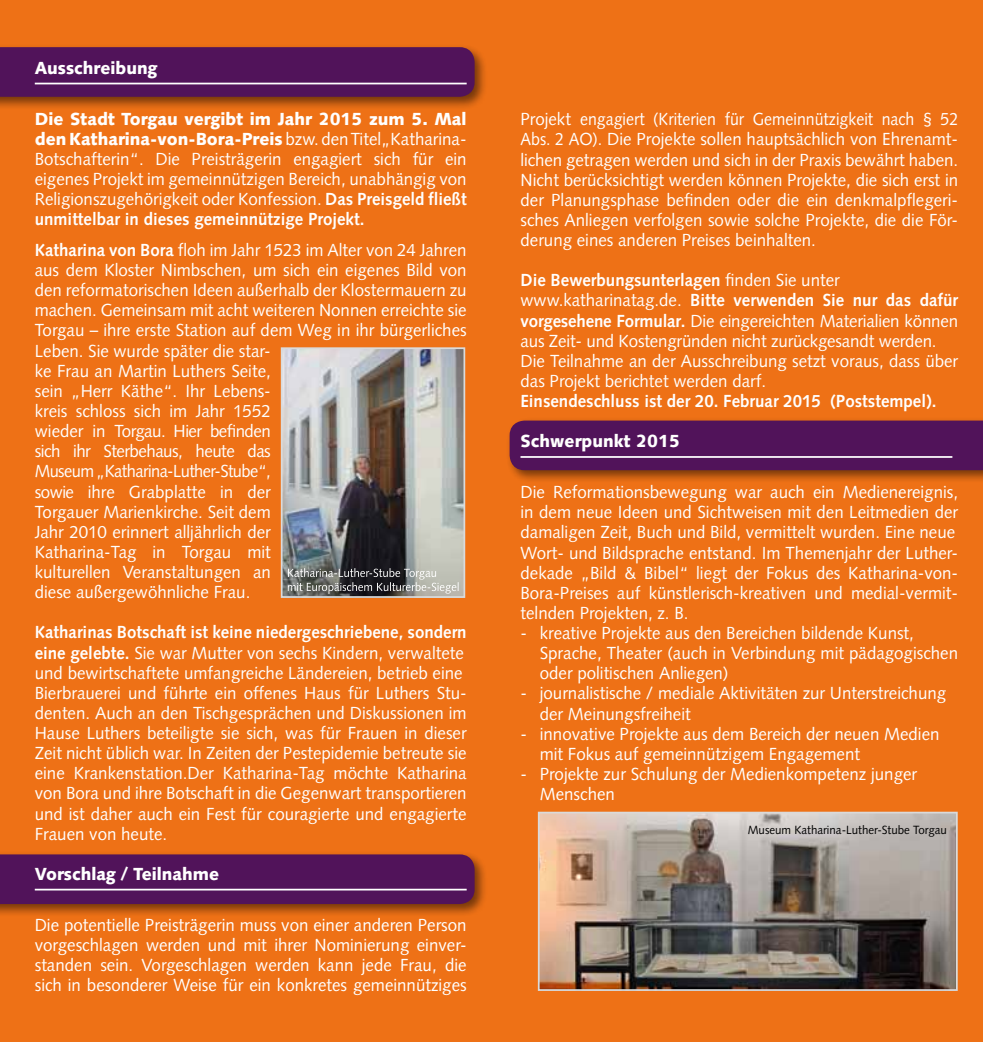
<style>
.page{position:relative;width:983px;height:1042px;background:#fff}
.page>*{position:absolute;margin:0;border:0;box-sizing:border-box;transform-origin:0 0}
.t1{font:17.5px/20.1px "Syntax";color:#fff;scale:.96 1}
.t2{font:700 17.5px "Syntax";color:#fff;scale:.96 1}
.t3{font:900 17.5px "Syntax";color:#fff;scale:.96 1}
.t4{font:11.9px "Syntax";color:#000;scale:.96 1}
.s1{font-weight:900}
.s2{font-weight:700}
</style>
<div class="page">
<div style="left:0;top:0;width:982px;height:1042px;background:#ee7116"></div>
<div style="left:0;top:44px;width:488px;height:66px;background:#000;opacity:.5"></div>
<svg style="left:0;top:47px;width:474px;height:50px;background:#54165b"></svg>
<div style="left:0;top:851px;width:488px;height:66px;background:#000;opacity:.5"></div>
<div style="left:0;top:854px;width:474px;height:50px;background:#51135a"></div>
<div style="left:506px;top:417px;width:476px;height:67px;background:#000;opacity:.5"></div>
<div style="left:509px;top:420px;width:473px;height:50px;background:#51135a"></div>
<img style="left:540px;top:815px;width:414px;height:173px">
<div style="left:537px;top:812px;width:420px;height:179px;border:2px solid #dadada"></div>
<hr style="left:35px;top:83px;width:431px;height:1px;background:#fff">
<hr style="left:35px;top:889px;width:431px;height:1px;background:#fff">
<hr style="left:520px;top:456px;width:432px;height:2px;background:#fff">
<img style="left:284px;top:350px;width:178px;height:245px">
<div style="left:281px;top:347px;width:184px;height:251px;border:2px solid #dadada"></div>
<svg style="left:288px;top:568px;width:170px;height:26px;background:#777876"></svg>
<p class="t3" style="left:35px;top:57px;width:129px">Ausschreibung</p>
<p class="t1" style="left:35px;top:109px;width:451px;text-align:justify"><span class="s1">Die Stadt Torgau vergibt im Jahr 2015 zum 5. Mal den Katharina-von-Bora-Preis</span> bzw. den Titel„Katharina-Botschafterin“. Die Preisträgerin engagiert sich für ein eigenes Projekt im gemeinnützigen Bereich, unabhängig von Religionszugehörigkeit oder Konfession. <span class="s2">Das Preisgeld fließt unmittelbar in dieses gemeinnützige Projekt.</span></p>
<p class="t1" style="left:35px;top:240px;width:451px"><span class="s2">Katharina von Bora</span> floh im Jahr 1523 im Alter von 24 Jahren aus dem Kloster Nimbschen, um sich ein eigenes Bild von den reformatorischen Ideen außerhalb der Klostermauern zu machen. Gemeinsam mit acht weiteren Nonnen erreichte sie Torgau – ihre erste Station auf dem Weg in ihr bürgerliches Leben. Sie wurde später die star-<br>ke Frau an Martin Luthers Seite,<br>sein „Herr Käthe“. Ihr Lebens-<br>kreis schloss sich im Jahr 1552<br>wieder in Torgau. Hier befinden<br>sich ihr Sterbehaus, heute das<br>Museum „Katharina-Luther-Stube“,<br>sowie ihre Grabplatte in der<br>Torgauer Marienkirche. Seit dem<br>Jahr 2010 erinnert alljährlich der<br>Katharina-Tag in Torgau mit<br>kulturellen Veranstaltungen an<br>diese außergewöhnliche Frau.</p>
<p class="t1" style="left:35px;top:622px;width:451px"><span class="s2">Katharinas Botschaft ist keine niedergeschriebene, sondern eine gelebte.</span> Sie war Mutter von sechs Kindern, verwaltete und bewirtschaftete umfangreiche Ländereien, betrieb eine Bierbrauerei und führte ein offenes Haus für Luthers Stu&shy;denten. Auch an den Tischgesprächen und Diskussionen im Hause Luthers beteiligte sie sich, was für Frauen in dieser Zeit nicht üblich war. In Zeiten der Pestepidemie betreute sie eine Krankenstation.Der Katharina-Tag möchte Katharina von Bora und ihre Botschaft in die Gegenwart transportieren und ist daher auch ein Fest für couragierte und engagierte Frauen von heute.</p>
<p class="t3" style="left:35px;top:863px;width:193px">Vorschlag / Teilnahme</p>
<p class="t1" style="left:35px;top:914px;width:451px;text-align:justify">Die potentielle Preisträgerin muss von einer anderen Person vorgeschlagen werden und mit ihrer Nominierung einver&shy;standen sein. Vorgeschlagen werden kann jede Frau, die sich in besonderer Weise für ein konkretes gemeinnütziges</p>
<p class="t1" style="left:520px;top:109px;width:457px;text-align:justify">Projekt engagiert (Kriterien für Gemeinnützigkeit nach § 52<br>Abs. 2 AO). Die Projekte sollen hauptsächlich von Ehrenamt&shy;lichen getragen werden und sich in der Praxis bewährt haben.<br>Nicht berücksichtigt werden können Projekte, die sich erst in der Planungsphase befinden oder die ein denkmalpflegeri&shy;sches Anliegen verfolgen sowie solche Projekte, die die För&shy;derung eines anderen Preises beinhalten.</p>
<p class="t1" style="left:520px;top:270px;width:457px"><span class="s2">Die Bewerbungsunterlagen</span> finden Sie unter www.katharinatag.de. <span class="s2">Bitte verwenden Sie nur das dafür vorgesehene Formular.</span> Die eingereichten Materialien können aus Zeit- und Kostengründen nicht zurückgesandt werden.<br>Die Teilnahme an der Ausschreibung setzt voraus, dass über das Projekt berichtet werden darf.</p>
<p class="t2" style="left:520px;top:391px;width:434px">Einsendeschluss ist der 20. Februar 2015 (Poststempel).</p>
<p class="t3" style="left:520px;top:431px;width:167px">Schwerpunkt 2015</p>
<p class="t1" style="left:520px;top:482px;width:457px">Die Reformationsbewegung war auch ein Medienereignis, in dem neue Ideen und Sichtweisen mit den Leitmedien der damaligen Zeit, Buch und Bild, vermittelt wurden. Eine neue Wort- und Bildsprache entstand. Im Themenjahr der Luther&shy;dekade „Bild &amp; Bibel“ liegt der Fokus des Katharina-von-Bora-Preises auf künstlerisch-kreativen und medial-vermit&shy;telnden Projekten, z. B.</p>
<p class="t1" style="left:539px;top:623px;width:437px;text-indent:-19px">- kreative Projekte aus den Bereichen bildende Kunst,<br>Sprache, Theater (auch in Verbindung mit pädagogischen oder politischen Anliegen)</p>
<p class="t1" style="left:539px;top:683px;width:424px;text-indent:-19px">- journalistische / mediale Aktivitäten zur Unterstreichung der Meinungsfreiheit</p>
<p class="t1" style="left:539px;top:723px;width:418px;text-indent:-19px">- innovative Projekte aus dem Bereich der neuen Medien mit Fokus auf gemeinnützigem Engagement</p>
<p class="t1" style="left:539px;top:764px;width:394px;text-indent:-19px">- Projekte zur Schulung der Medienkompetenz junger<br>Menschen</p>
<p class="t4" style="left:747px;top:822px;width:209px">Museum Katharina-Luther-Stube Torgau</p>
</div>
